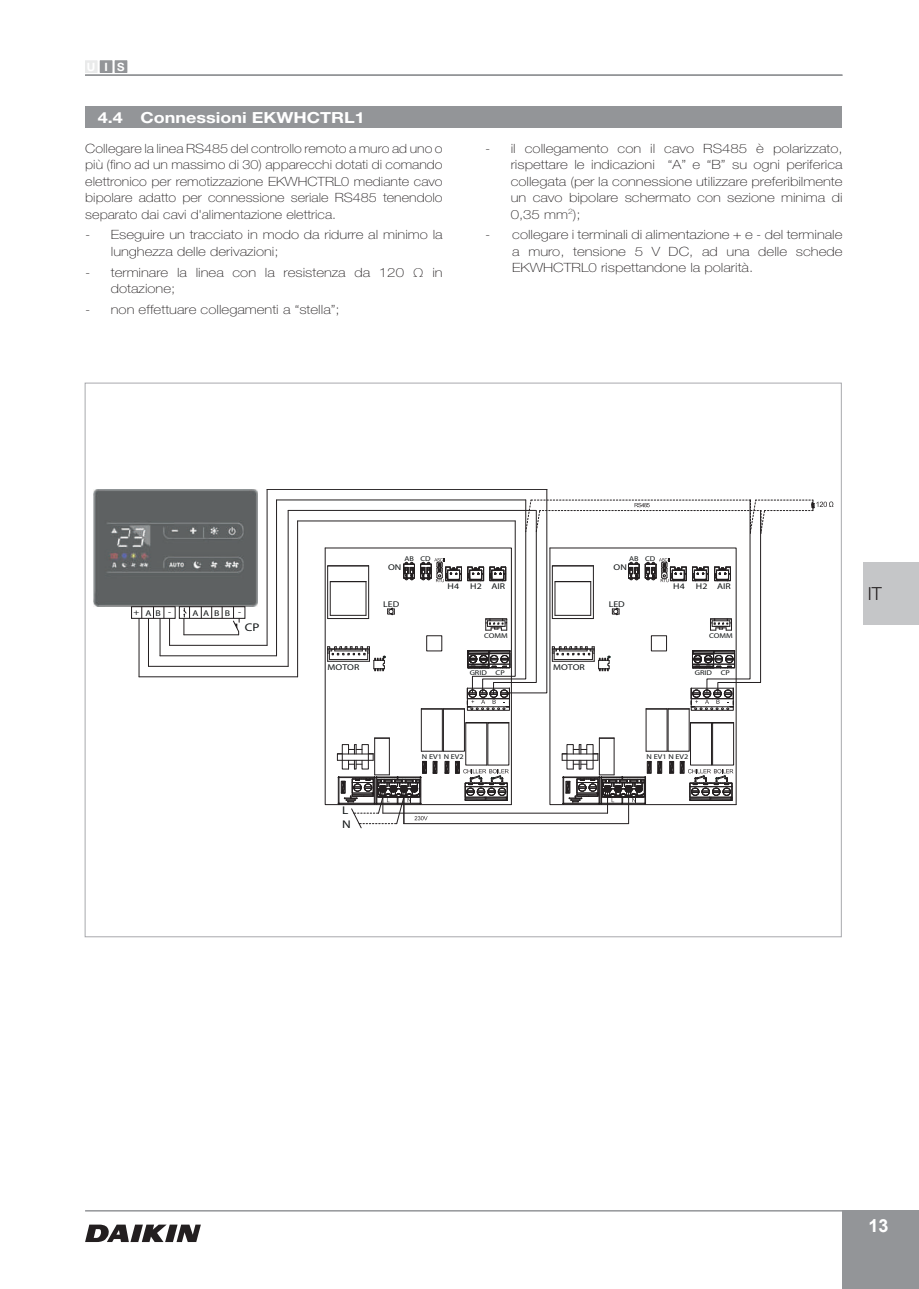
<style>
.page{position:relative;width:919px;height:1289px;background:#fff}
.page>*{position:absolute;margin:0;border:0;box-sizing:border-box;transform-origin:0 0}
.t1{font:700 18px "Arial";color:#fff}
.t2{font:300 18px "Helvetica Neue LT Std";color:#231f20}
.t3{font:700 15.3px "Helvetica Neue LT Std";color:#fff;scale:1.18 1}
.t4{font:100 12.75px/16.5px "Helvetica Neue LT Std";color:#231f20;scale:1.18 1}
.t5{font:100 12.75px/16.5px "Helvetica Neue LT Std";color:#231f20;text-align:justify;scale:1.13 1}
.t6{font:700 11.4px "Helvetica Neue LT Std";color:#fff}
.t7{font:11.25px/13.4px "Myriad Pro";color:#111516;scale:1.18 1}
.t8{font:8.4px "Myriad Pro";color:#111516;scale:1.18 1}
.t9{font:7.05px "Myriad Pro";color:#111516;scale:1.18 1}
</style>
<div class="page">
<hr style="left:85px;top:1209px;width:757px;height:2px;background:#939598">
<div style="left:842px;top:1209px;width:76px;height:79px;background:#939598"></div>
<hr style="left:85px;top:74px;width:757px;height:2px;background:#939598">
<div style="left:115px;top:61px;width:12px;height:11px;background:#939598"></div>
<div style="left:115px;top:60px;width:12px;height:13px;border:1px solid #939598"></div>
<div style="left:100px;top:61px;width:12px;height:11px;background:#939598"></div>
<div style="left:100px;top:60px;width:12px;height:13px;border:1px solid #939598"></div>
<div style="left:85px;top:61px;width:12px;height:11px;background:#e9eaea"></div>
<div style="left:85px;top:106px;width:756px;height:22px;background:#939598"></div>
<img style="left:93px;top:489px;width:165px;height:117px">
<hr style="left:297px;top:520px;width:218px;height:1px;background:#231f20">
<hr style="left:288px;top:510px;width:247px;height:1px;background:#231f20">
<hr style="left:276px;top:499px;width:249px;height:1px;background:#231f20">
<hr style="left:267px;top:489px;width:280px;height:1px;background:#231f20">
<hr style="left:184px;top:634px;width:55px;height:1px;background:#231f20">
<hr style="left:160px;top:618px;width:1px;height:37px;background:#231f20">
<hr style="left:148px;top:618px;width:1px;height:48px;background:#231f20">
<hr style="left:139px;top:618px;width:1px;height:58px;background:#231f20">
<hr style="left:169px;top:645px;width:98px;height:1px;background:#231f20">
<hr style="left:139px;top:676px;width:158px;height:1px;background:#231f20">
<hr style="left:148px;top:666px;width:140px;height:1px;background:#231f20">
<hr style="left:160px;top:655px;width:116px;height:1px;background:#231f20">
<hr style="left:297px;top:521px;width:1px;height:155px;background:#231f20">
<hr style="left:276px;top:500px;width:1px;height:155px;background:#231f20">
<hr style="left:288px;top:510px;width:1px;height:156px;background:#231f20">
<hr style="left:267px;top:489px;width:1px;height:156px;background:#231f20">
<div style="left:131px;top:606px;width:44px;height:12px;border:1px solid #231f20"></div>
<svg style="left:153px;top:606px;width:1px;height:12px"></svg>
<svg style="left:141px;top:606px;width:1px;height:12px"></svg>
<svg style="left:164px;top:606px;width:6px;height:39px"></svg>
<div style="left:179px;top:606px;width:66px;height:12px;border:1px solid #231f20"></div>
<svg style="left:201px;top:606px;width:1px;height:12px"></svg>
<svg style="left:211px;top:606px;width:1px;height:12px"></svg>
<svg style="left:222px;top:606px;width:1px;height:12px"></svg>
<svg style="left:233px;top:606px;width:7px;height:29px"></svg>
<svg style="left:183px;top:606px;width:7px;height:28px"></svg>
<svg style="left:327px;top:489px;width:506px;height:339px"></svg>
<svg style="left:85px;top:1224px;width:116px;height:17px"></svg>
<div style="left:863px;top:562px;width:55px;height:63px;background:#c5c6c8"></div>
<p class="t6" style="left:87px;top:60px;width:39px">UIS</p>
<p class="t3" style="left:98px;top:108px;width:23px">4.4</p>
<p class="t3" style="left:140px;top:108px;width:192px">Connessioni EKWHCTRL1</p>
<p class="t5" style="left:85px;top:140px;width:318px">Collegare la linea RS485 del controllo remoto a muro ad uno o più (fino ad un massimo di 30) apparecchi dotati di comando elettronico per remotizzazione EKWHCTRL0 mediante cavo bipolare adatto per connessione seriale RS485 tenendolo separato dai cavi d'alimentazione elettrica.</p>
<p class="t4" style="left:111px;top:227px;width:283px;text-indent:-26px">- Eseguire un tracciato in modo da ridurre al minimo la lunghezza delle derivazioni;</p>
<p class="t4" style="left:111px;top:264px;width:283px;text-indent:-26px">- terminare la linea con la resistenza da 120 Ω in dotazione;</p>
<p class="t4" style="left:85px;top:301px;width:217px">- non effettuare collegamenti a “stella”;</p>
<p class="t4" style="left:510px;top:140px;width:283px;text-align:justify;text-indent:-26px">- il collegamento con il cavo RS485 è polarizzato, rispettare le indicazioni “A” e “B” su ogni periferica collegata (per la connessione utilizzare preferibilmente un cavo bipolare schermato con sezione minima di 0,35 mm<sup>2</sup>);</p>
<p class="t4" style="left:512px;top:227px;width:281px;text-align:justify;text-indent:-27px">- collegare i terminali di alimentazione + e - del terminale a muro, tensione 5 V DC, ad una delle schede EKWHCTRL0 rispettandone la polarità.</p>
<p class="t8" style="left:133px;top:607px;width:33px">+AB-</p>
<p class="t8" style="left:192px;top:607px;width:43px">AABB -</p>
<p class="t7" style="left:245px;top:620px;width:14px">CP</p>
<p class="t8" style="left:327px;top:662px;width:28px">MOTOR</p>
<p class="t9" style="left:404px;top:554px;width:24px">AB CD</p>
<p class="t9" style="left:629px;top:554px;width:24px">AB CD</p>
<p class="t8" style="left:447px;top:580px;width:11px">H4</p>
<p class="t8" style="left:470px;top:580px;width:31px">H2 AIR</p>
<p class="t8" style="left:673px;top:580px;width:11px">H4</p>
<p class="t8" style="left:696px;top:580px;width:31px">H2 AIR</p>
<p class="t8" style="left:388px;top:562px;width:13px">ON</p>
<p class="t8" style="left:613px;top:562px;width:13px">ON</p>
<p class="t8" style="left:383px;top:598px;width:15px">LED</p>
<p class="t9" style="left:484px;top:631px;width:22px">COMM</p>
<p class="t9" style="left:469px;top:668px;width:31px">GRID CP</p>
<p class="t8" style="left:553px;top:662px;width:28px">MOTOR</p>
<p class="t8" style="left:608px;top:598px;width:15px">LED</p>
<p class="t9" style="left:709px;top:631px;width:22px">COMM</p>
<p class="t9" style="left:694px;top:668px;width:31px">GRID CP</p>
<p class="t7" style="left:342px;top:803px;width:9px">L<br>N</p>
<p class="t9" style="left:422px;top:752px;width:37px">N EV1 N EV2</p>
<p class="t9" style="left:646px;top:752px;width:37px">N EV1 N EV2</p>
<h1 class="t2" style="left:867px;top:583px;width:16px">IT</h1>
<h1 class="t1" style="left:868px;top:1212px;width:22px">13</h1>
</div>
